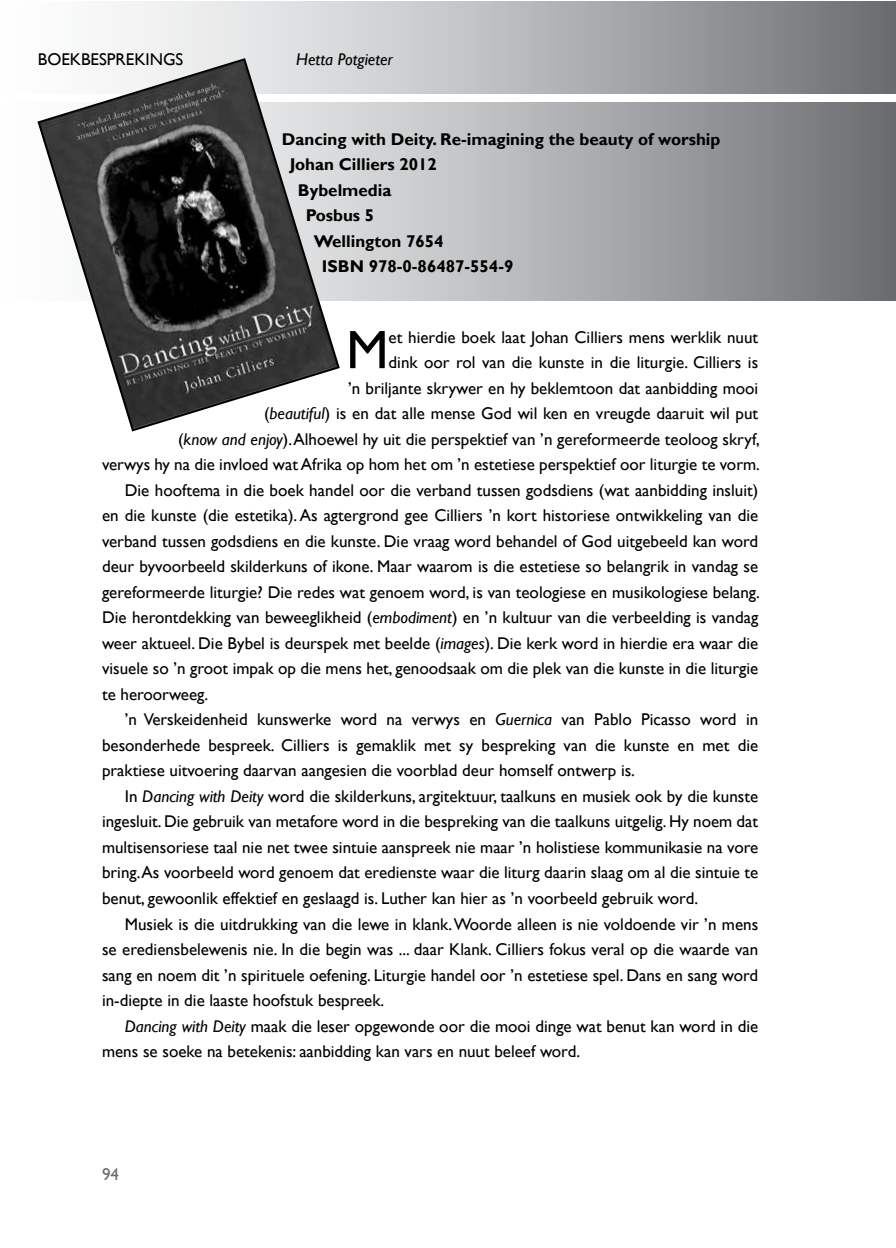
<style>
.page{position:relative;width:896px;height:1248px;background:#fff}
.page>*{position:absolute;margin:0;border:0;box-sizing:border-box;transform-origin:0 0}
.t1{font:54.4px "Gill Sans";color:#000}
.t2{font:17px "Gill Sans";color:#000}
.t3{font:700 17px "Gill Sans";color:#000}
.t4{font:italic 17px "Gill Sans";color:#000}
.t5{font:17px "Gill Sans";color:#6d6e71}
.s1{font-style:italic}
</style>
<div class="page">
<div style="left:0;top:1px;width:896px;height:92px;background:linear-gradient(to right,#fff,#737679)"></div>
<svg style="left:341px;top:102px;width:555px;height:198px;background:#a3a5a8"></svg>
<svg style="left:36px;top:57px;width:305px;height:375px"></svg>
<p class="t2" style="left:38px;top:49px;width:147px">BOEKBESPREKINGS</p>
<p class="t4" style="left:296px;top:49px;width:98px">Hetta Potgieter</p>
<p class="t3" style="left:282px;top:129px;width:440px">Dancing with Deity. Re-imagining the beauty of worship</p>
<p class="t3" style="left:290px;top:154px;width:149px">Johan Cilliers 2012</p>
<p class="t3" style="left:298px;top:180px;width:95px">Bybelmedia</p>
<p class="t3" style="left:306px;top:205px;width:70px">Posbus 5</p>
<p class="t3" style="left:314px;top:231px;width:131px">Wellington 7654</p>
<p class="t3" style="left:322px;top:256px;width:193px">ISBN 978-0-86487-554-9</p>
<h1 class="t1" style="left:346px;top:318px;width:44px">M</h1>
<p class="t2" style="left:389px;top:327px;width:371px">et hierdie boek laat Johan Cilliers mens werklik nuut</p>
<p class="t2" style="left:389px;top:352px;width:371px">dink oor rol van die kunste in die liturgie. Cilliers is</p>
<p class="t2" style="left:348px;top:378px;width:412px">’n briljante skrywer en hy beklemtoon dat aanbidding mooi</p>
<p class="t2" style="left:264px;top:403px;width:496px">(<span class="s1">beautiful</span>) is en dat alle mense God wil ken en vreugde daaruit wil put</p>
<p class="t2" style="left:178px;top:429px;width:583px">(<span class="s1">know and enjoy</span>). Alhoewel hy uit die perspektief van ’n gereformeerde teoloog skryf,</p>
<p class="t2" style="left:102px;top:454px;width:659px">verwys hy na die invloed wat Afrika op hom het om ’n estetiese perspektief oor liturgie te vorm.</p>
<p class="t2" style="left:125px;top:480px;width:635px">Die hooftema in die boek handel oor die verband tussen godsdiens (wat aanbidding insluit)</p>
<p class="t2" style="left:102px;top:505px;width:657px">en die kunste (die estetika). As agtergrond gee Cilliers ’n kort historiese ontwikkeling van die</p>
<p class="t2" style="left:102px;top:531px;width:658px">verband tussen godsdiens en die kunste. Die vraag word behandel of God uitgebeeld kan word</p>
<p class="t2" style="left:102px;top:556px;width:658px">deur byvoorbeeld skilderkuns of ikone. Maar waarom is die estetiese so belangrik in vandag se</p>
<p class="t2" style="left:102px;top:582px;width:659px">gereformeerde liturgie? Die redes wat genoem word, is van teologiese en musikologiese belang.</p>
<p class="t2" style="left:102px;top:607px;width:658px">Die herontdekking van beweeglikheid (<span class="s1">embodiment</span>) en ’n kultuur van die verbeelding is vandag</p>
<p class="t2" style="left:102px;top:633px;width:658px">weer aktueel. Die Bybel is deurspek met beelde (<span class="s1">images</span>). Die kerk word in hierdie era waar die</p>
<p class="t2" style="left:102px;top:658px;width:657px">visuele so ’n groot impak op die mens het, genoodsaak om die plek van die kunste in die liturgie</p>
<p class="t2" style="left:102px;top:684px;width:108px">te heroorweeg.</p>
<p class="t2" style="left:125px;top:709px;width:635px">’n Verskeidenheid kunswerke word na verwys en <span class="s1">Guernica</span> van Pablo Picasso word in</p>
<p class="t2" style="left:102px;top:735px;width:657px">besonderhede bespreek. Cilliers is gemaklik met sy bespreking van die kunste en met die</p>
<p class="t2" style="left:102px;top:760px;width:534px">praktiese uitvoering daarvan aangesien die voorblad deur homself ontwerp is.</p>
<p class="t2" style="left:125px;top:786px;width:635px">In <span class="s1">Dancing with Deity</span> word die skilderkuns, argitektuur, taalkuns en musiek ook by die kunste</p>
<p class="t2" style="left:102px;top:811px;width:657px">ingesluit. Die gebruik van metafore word in die bespreking van die taalkuns uitgelig. Hy noem dat</p>
<p class="t2" style="left:102px;top:837px;width:658px">multisensoriese taal nie net twee sintuie aanspreek nie maar ’n holistiese kommunikasie na vore</p>
<p class="t2" style="left:102px;top:862px;width:658px">bring. As voorbeeld word genoem dat eredienste waar die liturg daarin slaag om al die sintuie te</p>
<p class="t2" style="left:102px;top:888px;width:597px">benut, gewoonlik effektief en geslaagd is. Luther kan hier as ’n voorbeeld gebruik word.</p>
<p class="t2" style="left:125px;top:913px;width:635px">Musiek is die uitdrukking van die lewe in klank. Woorde alleen is nie voldoende vir ’n mens</p>
<p class="t2" style="left:102px;top:939px;width:658px">se erediensbelewenis nie. In die begin was ... daar Klank. Cilliers fokus veral op die waarde van</p>
<p class="t2" style="left:102px;top:964px;width:658px">sang en noem dit ’n spirituele oefening. Liturgie handel oor ’n estetiese spel. Dans en sang word</p>
<p class="t2" style="left:102px;top:990px;width:284px">in-diepte in die laaste hoofstuk bespreek.</p>
<p class="t2" style="left:125px;top:1015px;width:635px"><span class="s1">Dancing with Deity</span> maak die leser opgewonde oor die mooi dinge wat benut kan word in die</p>
<p class="t2" style="left:102px;top:1041px;width:479px">mens se soeke na betekenis: aanbidding kan vars en nuut beleef word.</p>
<p class="t5" style="left:102px;top:1164px;width:18px">94</p>
</div>
